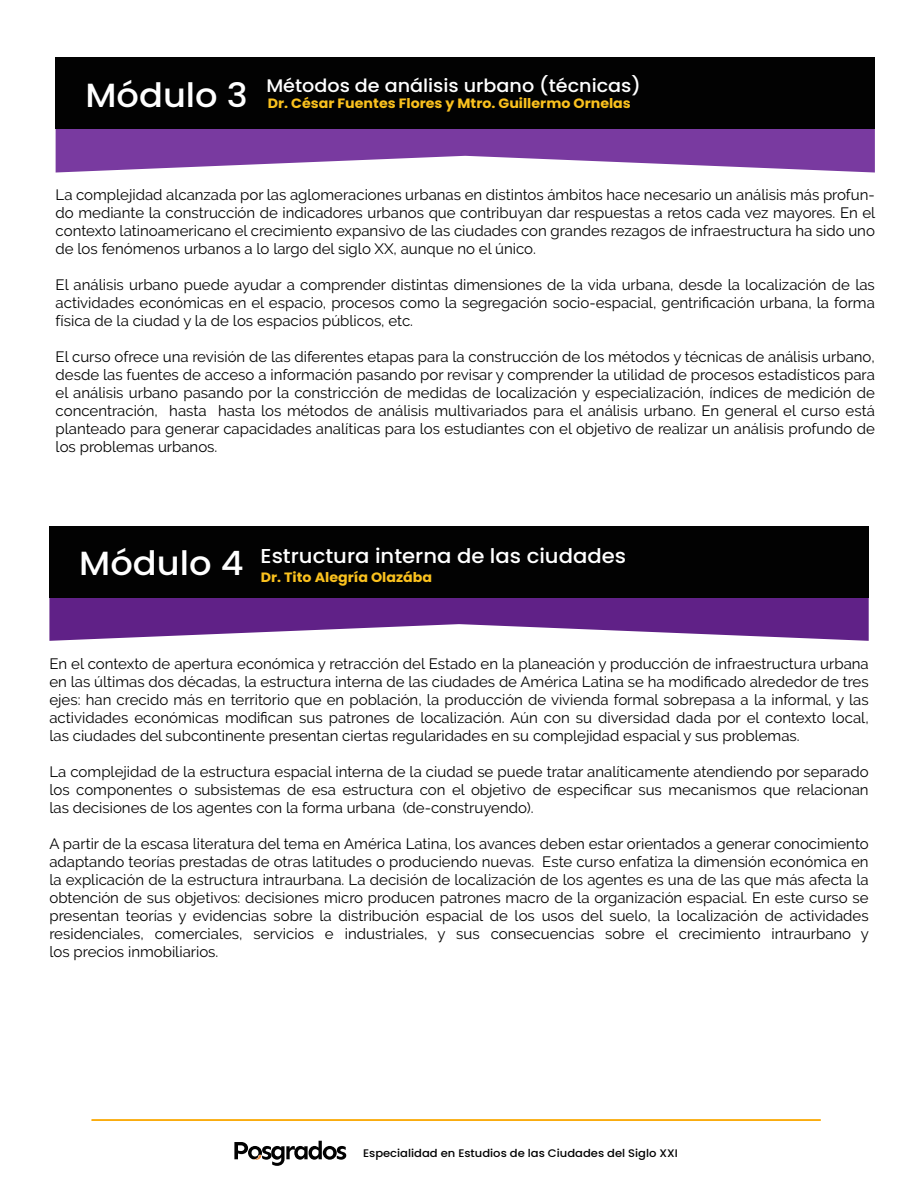
<style>
.page{position:relative;width:918px;height:1188px;background:#fff}
.page>*{position:absolute;margin:0;border:0;box-sizing:border-box;transform-origin:0 0}
.t1{font:500 33.45px "Poppins";color:#fff;scale:1.05 1}
.t2{font:500 20.1px "Poppins";color:#fff;scale:1.05 1}
.t3{font:500 18.15px "Poppins";color:#fff;scale:1.05 1}
.t4{font:15px/18px "Raleway";color:#020202;text-align:justify}
.t5{font:700 13.5px "Poppins";color:#fac11e;scale:1.05 1}
.t6{font:500 10.95px "Poppins";color:#020202;scale:1.05 1}
</style>
<div class="page">
<svg style="left:49px;top:598px;width:820px;height:43px;fill:#602187"></svg>
<div style="left:49px;top:526px;width:820px;height:72px;background:#020202"></div>
<svg style="left:56px;top:129px;width:819px;height:44px;fill:#793aa0"></svg>
<div style="left:56px;top:58px;width:819px;height:71px;background:#020202"></div>
<hr style="left:92px;top:1119px;width:729px;height:2px;background:#faaa08">
<svg style="left:234px;top:1141px;width:112px;height:25px"></svg>
<h1 class="t1" style="left:85px;top:76px;width:156px">Módulo 3</h1>
<p class="t3" style="left:266px;top:75px;width:358px">Métodos de análisis urbano (técnicas)</p>
<p class="t5" style="left:268px;top:95px;width:347px">Dr. César Fuentes Flores y Mtro. Guillermo Ornelas</p>
<p class="t4" style="left:56px;top:186px;width:821px">La complejidad alcanzada por las aglomeraciones urbanas en distintos ámbitos hace necesario un análisis más profun&shy;do mediante la construcción de indicadores urbanos que contribuyan dar respuestas a retos cada vez mayores. En el contexto latinoamericano el crecimiento expansivo de las ciudades con grandes rezagos de infraestructura ha sido uno de los fenómenos urbanos a lo largo del siglo XX, aunque no el único.</p>
<p class="t4" style="left:56px;top:276px;width:821px">El análisis urbano puede ayudar a comprender distintas dimensiones de la vida urbana, desde la localización de las actividades económicas en el espacio, procesos como la segregación socio-espacial, gentrificación urbana, la forma física de la ciudad y la de los espacios públicos, etc.</p>
<p class="t4" style="left:56px;top:348px;width:821px">El curso ofrece una revisión de las diferentes etapas para la construcción de los métodos y técnicas de análisis urbano, desde las fuentes de acceso a información pasando por revisar y comprender la utilidad de procesos estadísticos para el análisis urbano pasando por la constricción de medidas de localización y especialización, índices de medición de concentración, hasta hasta los métodos de análisis multivariados para el análisis urbano. En general el curso está planteado para generar capacidades analíticas para los estudiantes con el objetivo de realizar un análisis profundo de los problemas urbanos.</p>
<h1 class="t1" style="left:79px;top:544px;width:158px">Módulo 4</h1>
<h2 class="t2" style="left:261px;top:544px;width:350px">Estructura interna de las ciudades</h2>
<p class="t5" style="left:261px;top:569px;width:165px">Dr. Tito Alegría Olazába</p>
<p class="t4" style="left:49px;top:654px;width:821px">En el contexto de apertura económica y retracción del Estado en la planeación y producción de infraestructura urbana en las últimas dos décadas, la estructura interna de las ciudades de América Latina se ha modificado alrededor de tres ejes: han crecido más en territorio que en población, la producción de vivienda formal sobrepasa a la informal, y las actividades económicas modifican sus patrones de localización. Aún con su diversidad dada por el contexto local, las ciudades del subcontinente presentan ciertas regularidades en su complejidad espacial y sus problemas.</p>
<p class="t4" style="left:49px;top:762px;width:821px">La complejidad de la estructura espacial interna de la ciudad se puede tratar analíticamente atendiendo por separado los componentes o subsistemas de esa estructura con el objetivo de especificar sus mecanismos que relacionan las decisiones de los agentes con la forma urbana (de-construyendo).</p>
<p class="t4" style="left:49px;top:834px;width:821px">A partir de la escasa literatura del tema en América Latina, los avances deben estar orientados a generar conocimiento adaptando teorías prestadas de otras latitudes o produciendo nuevas. Este curso enfatiza la dimensión económica en la explicación de la estructura intraurbana. La decisión de localización de los agentes es una de las que más afecta la obtención de sus objetivos: decisiones micro producen patrones macro de la organización espacial. En este curso se presentan teorías y evidencias sobre la distribución espacial de los usos del suelo, la localización de actividades residenciales, comerciales, servicios e industriales, y sus consecuencias sobre el crecimiento intraurbano y los precios inmobiliarios.</p>
<p class="t6" style="left:363px;top:1146px;width:301px">Especialidad en Estudios de las Ciudades del Siglo XXI</p>
</div>
